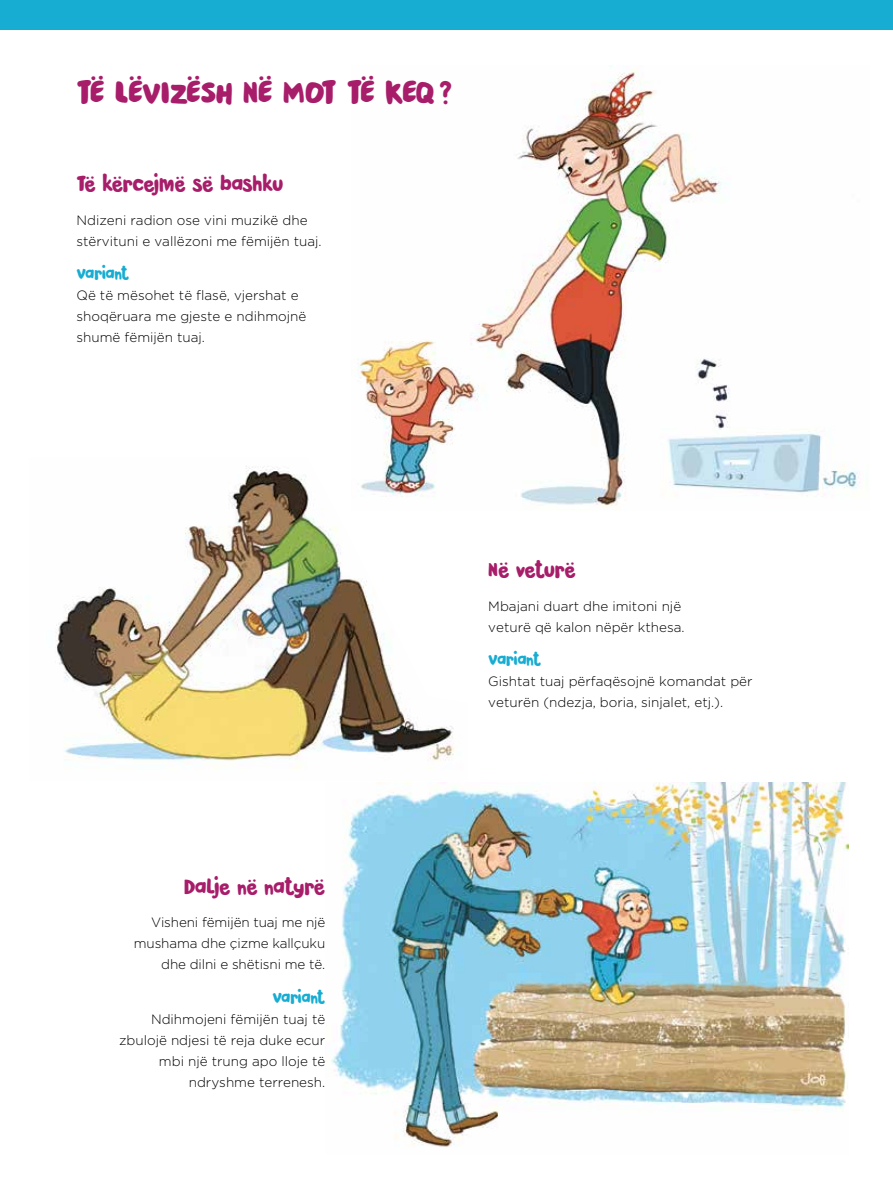
<style>
.page{position:relative;width:893px;height:1191px;background:#fff}
.page>*{position:absolute;margin:0;border:0;box-sizing:border-box;transform-origin:0 0}
.t1{font:33px "Pardesi";letter-spacing:-.035em;color:#a71d6a}
.t2{font:21px "Pardesi";letter-spacing:-.03em;color:#a71d6a}
.t3{font:16.5px "Pardesi";letter-spacing:-.035em;color:#17acd2}
.t4{font:300 13.5px/21px "Gotham";color:#000}
</style>
<div class="page">
<div style="left:0;top:0;width:893px;height:30px;background:#17acd2"></div>
<img style="left:331px;top:782px;width:518px;height:365px">
<img style="left:355px;top:66px;width:505px;height:441px">
<img style="left:56px;top:457px;width:412px;height:312px">
<h1 class="t1" style="left:77px;top:68px;width:377px">TË LËVIZËSH NË MOT TË KEQ ?</h1>
<h2 class="t2" style="left:77px;top:168px;width:208px">Të kërcejmë së bashku</h2>
<p class="t4" style="left:77px;top:209px;width:247px">Ndizeni radion ose vini muzikë dhe stërvituni e vallëzoni me fëmijën tuaj.</p>
<p class="t3" style="left:77px;top:261px;width:54px">Variant</p>
<p class="t4" style="left:77px;top:285px;width:231px">Që të mësohet të flasë, vjershat e shoqëruara me gjeste e ndihmojnë shumë fëmijën tuaj.</p>
<h2 class="t2" style="left:184px;top:871px;width:143px">Dalje në natyrë</h2>
<p class="t4" style="left:134px;top:912px;width:193px;text-align:right">Visheni fëmijën tuaj me një mushama dhe çizme kallçuku dhe dilni e shëtisni me të.</p>
<p class="t3" style="left:272px;top:985px;width:54px">Variant</p>
<p class="t4" style="left:119px;top:1008px;width:208px;text-align:right">Ndihmojeni fëmijën tuaj të zbulojë ndjesi të reja duke ecur mbi një trung apo lloje të ndryshme terrenesh.</p>
<h2 class="t2" style="left:488px;top:554px;width:89px">Në veturë</h2>
<p class="t4" style="left:488px;top:595px;width:198px">Mbajani duart dhe imitoni një veturë që kalon nëpër kthesa.</p>
<p class="t3" style="left:488px;top:647px;width:54px">Variant</p>
<p class="t4" style="left:488px;top:671px;width:266px">Gishtat tuaj përfaqësojnë komandat për veturën (ndezja, boria, sinjalet, etj.).</p>
</div>
